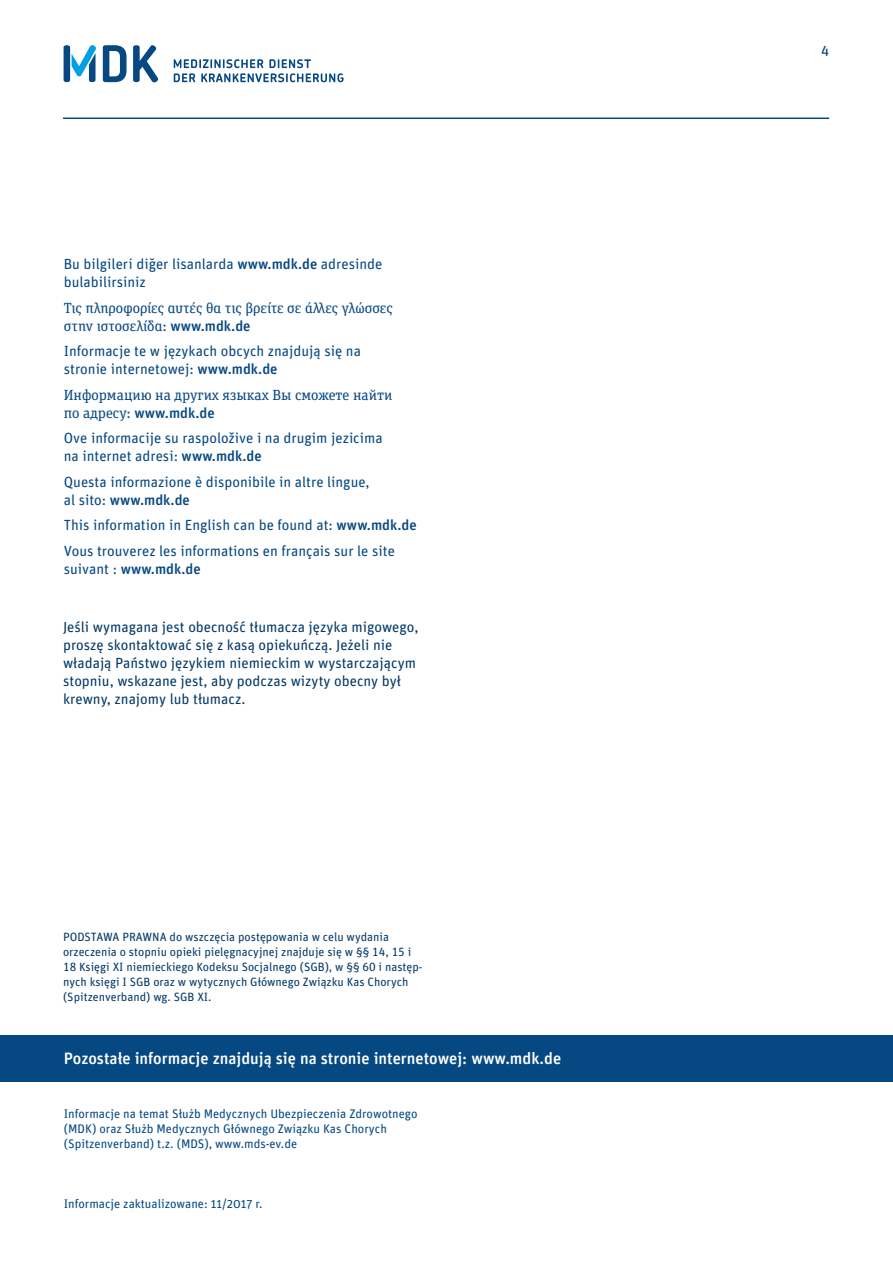
<style>
.page{position:relative;width:893px;height:1263px;background:#fff}
.page>*{position:absolute;margin:0;border:0;box-sizing:border-box;transform-origin:0 0}
.t1{font:500 16.5px "Unit Rounded Pro";color:#fff}
.t2{font:14.7px "Unit Rounded Pro";color:#064882}
.t3{font:14.7px/18px "Unit Rounded Pro";color:#033967}
.t4{font:14.7px "Unit Slab Pro";color:#064882}
.t5{font:500 14.7px "Unit Rounded OT";color:#064882}
.t6{font:14.7px "Unit Rounded OT";color:#064882}
.t7{font:12.45px/15px "Unit Rounded Pro";color:#064882}
.t8{font:12px/15px "Unit Rounded Pro";color:#033967}
.s1{font-family:"Unit Rounded OT";font-weight:500}
.s2{font-family:"Unit Slab Pro";font-weight:400}
.s3{font-family:"Unit Rounded Pro";font-weight:400}
</style>
<div class="page">
<svg style="left:174px;top:59px;width:170px;height:23px"></svg>
<svg style="left:103px;top:45px;width:55px;height:37px"></svg>
<svg style="left:64px;top:45px;width:32px;height:37px"></svg>
<div style="left:0;top:1035px;width:893px;height:47px;background:#064882"></div>
<hr style="left:63px;top:118px;width:766px;height:1px;background:#064882">
<p class="t2" style="left:64px;top:254px;width:320px">Bu bilgileri diğer lisanlarda <span class="s1">www.mdk.de</span> adresinde</p>
<p class="t2" style="left:64px;top:272px;width:84px">bulabilirsiniz</p>
<p class="t4" style="left:64px;top:297px;width:331px">Τις πληροφορίες αυτές θα τις βρείτε σε άλλες γλώσσες</p>
<p class="t4" style="left:64px;top:315px;width:188px">στην ιστοσελίδα: <span class="s1">www.mdk.de</span></p>
<p class="t2" style="left:64px;top:341px;width:299px">Informacje te w językach obcych znajdują się na</p>
<p class="t2" style="left:64px;top:359px;width:215px">stronie internetowej: <span class="s1">www.mdk.de</span></p>
<p class="t4" style="left:64px;top:384px;width:330px">Информацию на других языках Вы сможете найти</p>
<p class="t5" style="left:64px;top:403px;width:152px"><span class="s2">по адресу:</span> www.mdk.de</p>
<p class="t2" style="left:64px;top:428px;width:320px">Ove informacije su raspoložive i na drugim jezicima</p>
<p class="t2" style="left:64px;top:446px;width:199px">na internet adresi: <span class="s1">www.mdk.de</span></p>
<p class="t2" style="left:64px;top:471px;width:307px">Questa informazione è disponibile in altre lingue,</p>
<p class="t5" style="left:64px;top:490px;width:128px"><span class="s3">al sito:</span> www.mdk.de</p>
<p class="t2" style="left:64px;top:515px;width:354px">This information in English can be found at: <span class="s1">www.mdk.de</span></p>
<p class="t2" style="left:64px;top:540px;width:333px">Vous trouverez les informations en français sur le site</p>
<p class="t5" style="left:64px;top:559px;width:138px"><span class="s3">suivant :</span> www.mdk.de</p>
<p class="t3" style="left:63px;top:617px;width:357px">Jeśli wymagana jest obecność tłumacza języka migowego, proszę skontaktować się z kasą opiekuńczą. Jeżeli nie władają Państwo językiem niemieckim w wystarczającym stopniu, wskazane jest, aby podczas wizyty obecny był krewny, znajomy lub tłumacz.</p>
<p class="t8" style="left:63px;top:929px;width:361px">PODSTAWA PRAWNA do wszczęcia postępowania w celu wydania orzeczenia o stopniu opieki pielęgnacyjnej znajduje się w §§ 14, 15 i 18 Księgi XI niemieckiego Kodeksu Socjalnego (SGB), w §§ 60 i następ&shy;nych księgi I SGB oraz w wytycznych Głównego Związku Kas Chorych (Spitzenverband) wg. SGB XI.</p>
<p class="t1" style="left:64px;top:1046px;width:499px">Pozostałe informacje znajdują się na stronie internetowej: www.mdk.de</p>
<p class="t7" style="left:64px;top:1106px;width:355px">Informacje na temat Służb Medycznych Ubezpieczenia Zdrowotnego (MDK) oraz Służb Medycznych Głównego Związku Kas Chorych (Spitzenverband) t.z. (MDS), www.mds-ev.de</p>
<p class="t7" style="left:64px;top:1196px;width:200px">Informacje zaktualizowane: 11/2017 r.</p>
<p class="t6" style="left:821px;top:42px;width:10px">4</p>
</div>
